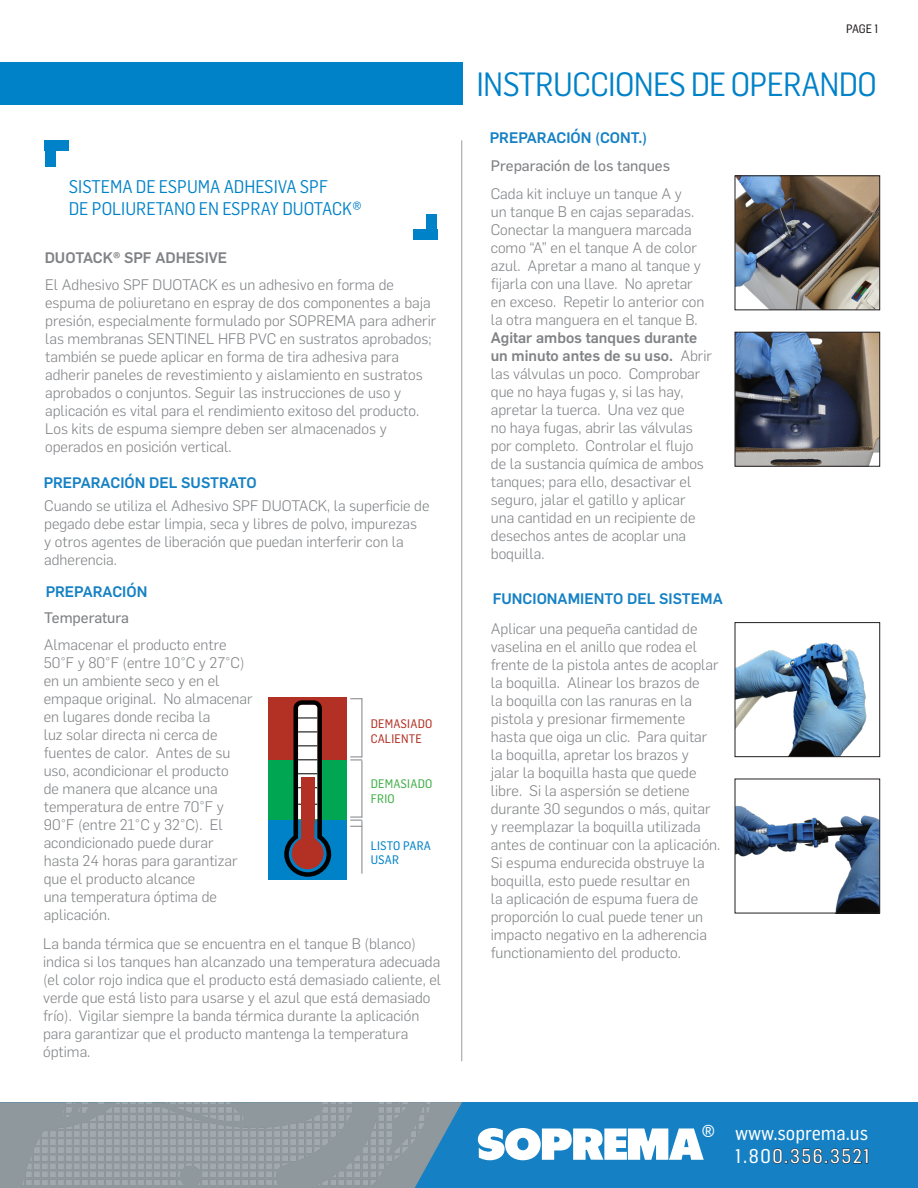
<style>
.page{position:relative;width:918px;height:1188px;background:#fff}
.page>*{position:absolute;margin:0;border:0;box-sizing:border-box;transform-origin:0 0}
.t1{font:33px "Flama Semicondensed";letter-spacing:-.02em;color:#0082c8}
.t2{font:27px "Flama Semicondensed Basic";color:#fff}
.t3{font:19.5px "Flama Semicondensed Basic";color:#fff}
.t4{font:19.5px "Flama Semicondensed Basic";letter-spacing:.08em;color:#fff}
.t5{font:18px/21.6px "Flama Semicondensed";color:#0082c8}
.t6{font:300 15px/18px "Flama";color:#808285}
.t7{font:500 15px "Flama";color:#1581c4}
.t8{font:15px "Flama Basic";color:#808285}
.t9{font:500 15px "Flama";color:#808285}
.t10{font:12.15px "Flama Semicondensed Basic";letter-spacing:.02em;color:#b33124}
.t11{font:12.15px "Flama Semicondensed Basic";letter-spacing:.02em;color:#40ae49}
.t12{font:12.15px "Flama Semicondensed Basic";letter-spacing:.02em;color:#0082c8}
.t13{font:12px "Flama Semicondensed Basic";color:#231f20}
.s1{font-weight:500}
</style>
<div class="page">
<div style="left:0;top:1102px;width:918px;height:86px;background:#1581c4"></div>
<div style="left:0;top:62px;width:462px;height:42px;background:#0082c8"></div>
<hr style="left:461px;top:140px;width:1px;height:921px;background:#959ca1">
<div style="left:45px;top:142px;width:10px;height:25px;background:#0082c8"></div>
<div style="left:45px;top:140px;width:24px;height:11px;background:#0082c8"></div>
<div style="left:427px;top:214px;width:10px;height:24px;background:#0082c8"></div>
<div style="left:413px;top:229px;width:24px;height:11px;background:#0082c8"></div>
<svg style="left:773px;top:1148px;width:95px;height:16px"></svg>
<svg style="left:478px;top:1128px;width:226px;height:32px"></svg>
<svg style="left:0;top:1102px;width:462px;height:86px"></svg>
<img style="left:3px;top:1102px;width:434px;height:86px">
<div style="left:269px;top:819px;width:78px;height:61px;background:#0082c8"></div>
<div style="left:269px;top:760px;width:78px;height:59px;background:#00a651"></div>
<div style="left:269px;top:698px;width:78px;height:62px;background:#b33124"></div>
<svg style="left:284px;top:700px;width:47px;height:177px"></svg>
<div style="left:301px;top:777px;width:13px;height:45px;background:#b33124"></div>
<svg style="left:350px;top:698px;width:12px;height:1px"></svg>
<svg style="left:350px;top:756px;width:12px;height:4px"></svg>
<svg style="left:350px;top:817px;width:12px;height:10px"></svg>
<hr style="left:362px;top:698px;width:1px;height:59px;background:#808285">
<hr style="left:362px;top:760px;width:1px;height:58px;background:#808285">
<hr style="left:362px;top:821px;width:1px;height:53px;background:#808285">
<img style="left:737px;top:178px;width:141px;height:130px">
<div style="left:735px;top:176px;width:145px;height:134px;border:1px solid #231f20"></div>
<img style="left:737px;top:642px;width:130px;height:113px">
<div style="left:735px;top:622px;width:145px;height:135px;border:1px solid #231f20"></div>
<img style="left:737px;top:334px;width:141px;height:130px">
<div style="left:735px;top:332px;width:145px;height:134px;border:1px solid #231f20"></div>
<img style="left:737px;top:805px;width:141px;height:106px">
<div style="left:735px;top:779px;width:145px;height:134px;border:1px solid #231f20"></div>
<p class="t5" style="left:69px;top:175px;width:294px">SISTEMA DE ESPUMA ADHESIVA SPF<br>DE POLIURETANO EN ESPRAY DUOTACK®</p>
<p class="t9" style="left:45px;top:246px;width:184px">DUOTACK® SPF ADHESIVE</p>
<p class="t6" style="left:45px;top:275px;width:393px">El Adhesivo SPF DUOTACK es un adhesivo en forma de espuma de poliuretano en espray de dos componentes a baja presión, especialmente formulado por SOPREMA para adherir las membranas SENTINEL HFB PVC en sustratos aprobados; también se puede aplicar en forma de tira adhesiva para adherir paneles de revestimiento y aislamiento en sustratos aprobados o conjuntos. Seguir las instrucciones de uso y aplicación es vital para el rendimiento exitoso del producto.<br>Los kits de espuma siempre deben ser almacenados y operados en posición vertical.</p>
<p class="t7" style="left:44px;top:472px;width:215px">PREPARACIÓN DEL SUSTRATO</p>
<p class="t6" style="left:44px;top:496px;width:387px">Cuando se utiliza el Adhesivo SPF DUOTACK, la superficie de pegado debe estar limpia, seca y libres de polvo, impurezas<br>y otros agentes de liberación que puedan interferir con la adherencia.</p>
<p class="t7" style="left:46px;top:581px;width:103px">PREPARACIÓN</p>
<p class="t8" style="left:44px;top:607px;width:86px">Temperatura</p>
<p class="t6" style="left:44px;top:635px;width:210px">Almacenar el producto entre<br>50°F y 80°F (entre 10°C y 27°C) en un ambiente seco y en el empaque original. No almacenar en lugares donde reciba la<br>luz solar directa ni cerca de fuentes de calor. Antes de su uso, acondicionar el producto<br>de manera que alcance una temperatura de entre 70°F y<br>90°F (entre 21°C y 32°C). El acondicionado puede durar hasta 24 horas para garantizar que el producto alcance<br>una temperatura óptima de aplicación.</p>
<p class="t6" style="left:43px;top:934px;width:400px">La banda térmica que se encuentra en el tanque B (blanco) indica si los tanques han alcanzado una temperatura adecuada (el color rojo indica que el producto está demasiado caliente, el verde que está listo para usarse y el azul que está demasiado frío). Vigilar siempre la banda térmica durante la aplicación para garantizar que el producto mantenga la temperatura óptima.</p>
<p class="t10" style="left:371px;top:716px;width:63px">DEMASIADO</p>
<p class="t10" style="left:371px;top:731px;width:53px">CALIENTE</p>
<p class="t11" style="left:371px;top:776px;width:63px">DEMASIADO</p>
<p class="t11" style="left:371px;top:791px;width:26px">FRIO</p>
<p class="t12" style="left:371px;top:838px;width:62px">LISTO PARA</p>
<p class="t12" style="left:371px;top:852px;width:30px">USAR</p>
<p class="t13" style="left:846px;top:21px;width:34px">PAGE 1</p>
<p class="t1" style="left:476px;top:63px;width:402px">INSTRUCCIONES DE OPERANDO</p>
<p class="t7" style="left:490px;top:127px;width:159px">PREPARACIÓN (CONT.)</p>
<p class="t8" style="left:491px;top:156px;width:181px">Preparación de los tanques</p>
<p class="t6" style="left:491px;top:184px;width:223px">Cada kit incluye un tanque A y<br>un tanque B en cajas separadas.<br>Conectar la manguera marcada como “A” en el tanque A de color azul. Apretar a mano al tanque y fijarla con una llave. No apretar<br>en exceso. Repetir lo anterior con la otra manguera en el tanque B.<br><span class="s1">Agitar ambos tanques durante un minuto antes de su uso.</span> Abrir las válvulas un poco. Comprobar que no haya fugas y, si las hay, apretar la tuerca. Una vez que<br>no haya fugas, abrir las válvulas por completo. Controlar el flujo de la sustancia química de ambos tanques; para ello, desactivar el seguro, jalar el gatillo y aplicar una cantidad en un recipiente de desechos antes de acoplar una boquilla.</p>
<p class="t7" style="left:493px;top:588px;width:232px">FUNCIONAMIENTO DEL SISTEMA</p>
<p class="t6" style="left:491px;top:619px;width:231px">Aplicar una pequeña cantidad de vaselina en el anillo que rodea el frente de la pistola antes de acoplar la boquilla. Alinear los brazos de<br>la boquilla con las ranuras en la pistola y presionar firmemente hasta que oiga un clic. Para quitar la boquilla, apretar los brazos y jalar la boquilla hasta que quede libre. Si la aspersión se detiene durante 30 segundos o más, quitar y reemplazar la boquilla utilizada antes de continuar con la aplicación.<br>Si espuma endurecida obstruye la boquilla, esto puede resultar en<br>la aplicación de espuma fuera de proporción lo cual puede tener un impacto negativo en la adherencia functionamiento del producto.</p>
<p class="t2" style="left:702px;top:1118px;width:15px">®</p>
<p class="t3" style="left:735px;top:1120px;width:135px">www.soprema.us</p>
<p class="t4" style="left:735px;top:1144px;width:136px">1.800.356.3521</p>
</div>
